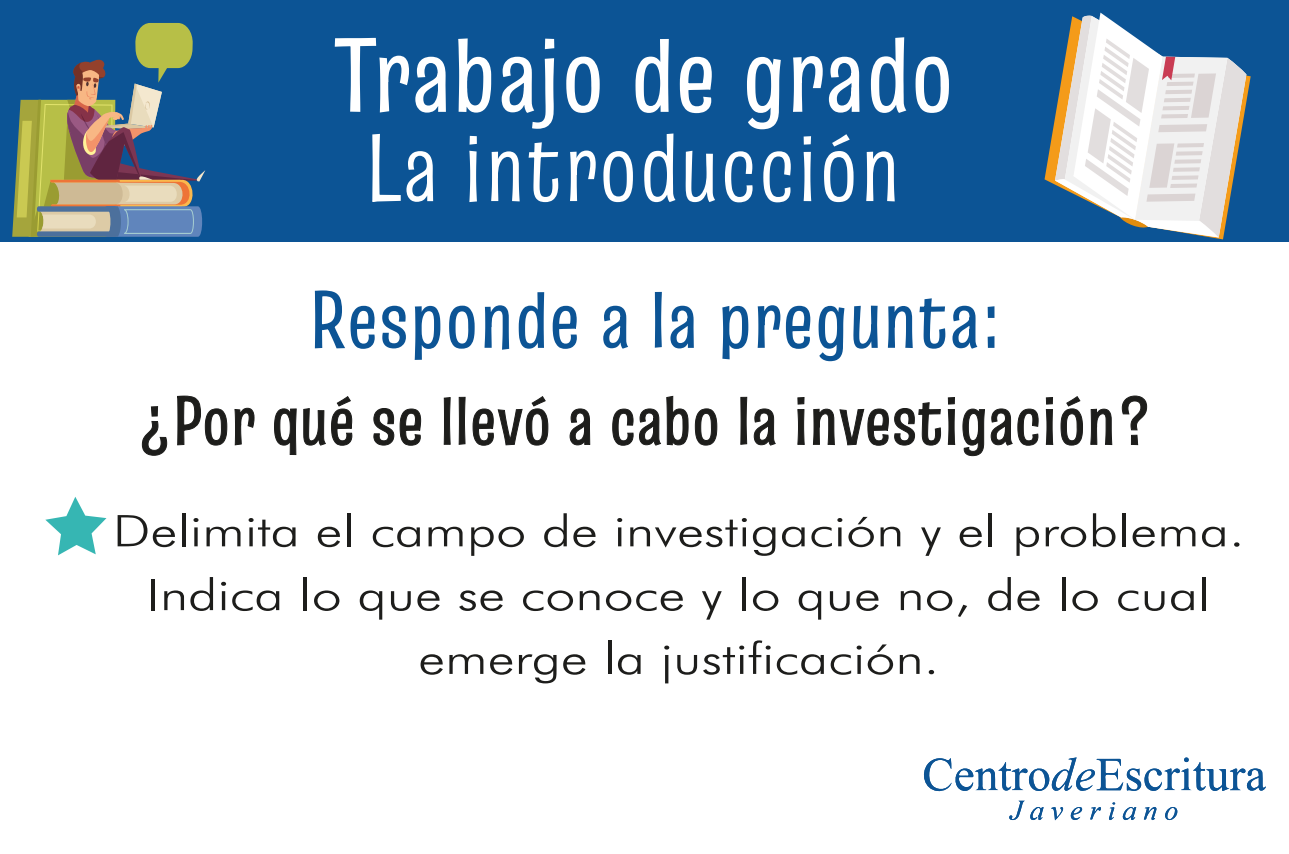
<style>
.page{position:relative;width:1289px;height:854px;background:#fff}
.page>*{position:absolute;margin:0;border:0;box-sizing:border-box;transform-origin:0 0}
.t1{font:500 105px "Truculenta 12 pt";color:#fff}
.t2{font:95.25px "Truculenta 12 pt";color:#fff}
.t3{font:500 80.25px "Truculenta 12 pt";color:#0c5495}
.t4{font:500 67.5px "Truculenta 12 pt";color:#1d1d1b}
.t5{font:300 43.72px/63.8px "Futura BT";color:#1d1d1b;text-align:center;scale:1.24 1}
</style>
<div class="page">
<div style="left:0;top:0;width:1288px;height:242px;background:#0c5495"></div>
<svg style="left:1044px;top:13px;width:206px;height:226px"></svg>
<svg style="left:142px;top:406px;width:25px;height:50px"></svg>
<svg style="left:177px;top:395px;width:50px;height:51px"></svg>
<svg style="left:234px;top:407px;width:21px;height:38px"></svg>
<svg style="left:274px;top:408px;width:23px;height:47px"></svg>
<svg style="left:303px;top:396px;width:49px;height:50px"></svg>
<svg style="left:373px;top:408px;width:48px;height:38px"></svg>
<svg style="left:443px;top:397px;width:8px;height:48px"></svg>
<svg style="left:458px;top:396px;width:8px;height:49px"></svg>
<svg style="left:472px;top:396px;width:76px;height:50px"></svg>
<svg style="left:569px;top:408px;width:21px;height:37px"></svg>
<svg style="left:612px;top:395px;width:105px;height:51px"></svg>
<svg style="left:740px;top:396px;width:7px;height:49px"></svg>
<svg style="left:753px;top:408px;width:23px;height:38px"></svg>
<svg style="left:797px;top:397px;width:8px;height:48px"></svg>
<svg style="left:812px;top:402px;width:129px;height:44px"></svg>
<svg style="left:947px;top:397px;width:8px;height:48px"></svg>
<svg style="left:962px;top:408px;width:76px;height:48px"></svg>
<svg style="left:1045px;top:397px;width:8px;height:48px"></svg>
<svg style="left:1060px;top:396px;width:23px;height:50px"></svg>
<svg style="left:1090px;top:408px;width:22px;height:37px"></svg>
<svg style="left:1121px;top:395px;width:26px;height:50px"></svg>
<svg style="left:45px;top:497px;width:61px;height:58px"></svg>
<svg style="left:12px;top:23px;width:193px;height:214px"></svg>
<svg style="left:1165px;top:807px;width:12px;height:13px"></svg>
<svg style="left:1070px;top:807px;width:12px;height:13px"></svg>
<svg style="left:924px;top:757px;width:341px;height:35px"></svg>
<svg style="left:1051px;top:807px;width:12px;height:13px"></svg>
<svg style="left:1090px;top:807px;width:11px;height:12px"></svg>
<svg style="left:1109px;top:802px;width:6px;height:18px"></svg>
<svg style="left:1143px;top:807px;width:13px;height:13px"></svg>
<svg style="left:1009px;top:800px;width:34px;height:20px"></svg>
<svg style="left:1122px;top:807px;width:14px;height:13px"></svg>
<h1 class="t1" style="left:334px;top:9px;width:622px">Trabajo de grado</h1>
<h2 class="t2" style="left:365px;top:108px;width:537px">La introducción</h2>
<h3 class="t3" style="left:309px;top:269px;width:694px">Responde a la pregunta:</h3>
<h3 class="t4" style="left:136px;top:378px;width:1018px">¿Por qué se llevó a cabo la investigación?</h3>
<p class="t5" style="left:113px;top:498px;width:914px">Delimita el campo de investigación y el problema.<br>Indica lo que se conoce y lo que no, de lo cual emerge la justificación.</p>
</div>
